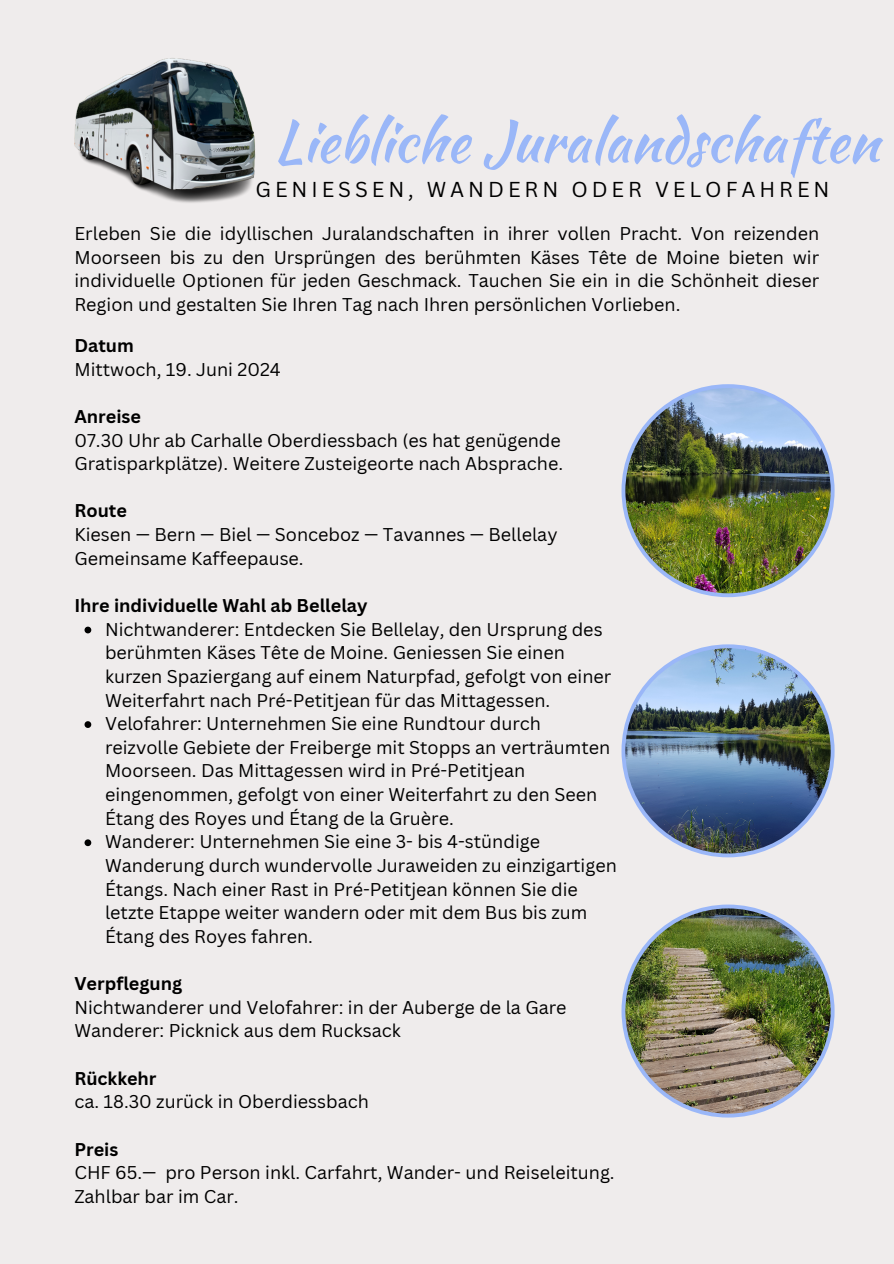
<style>
.page{position:relative;width:894px;height:1264px;background:#fff}
.page>*{position:absolute;margin:0;border:0;box-sizing:border-box;transform-origin:0 0}
.t1{font:57px "Kaushan Script";color:#9ab7f8}
.t2{font:21px "Canva Sans";letter-spacing:.185em;color:#000}
.t3{font:18px/23.7px "Canva Sans";color:#000}
.t4{font:700 18px "Canva Sans";color:#000}
</style>
<div class="page">
<div style="left:0;top:0;width:893px;height:1263px;background:#efecec"></div>
<img style="left:74px;top:58px;width:182px;height:145px">
<svg style="left:84px;top:626px;width:7px;height:7px"></svg>
<svg style="left:84px;top:721px;width:7px;height:7px"></svg>
<svg style="left:84px;top:839px;width:7px;height:7px"></svg>
<img style="left:621px;top:644px;width:213px;height:213px">
<img style="left:621px;top:384px;width:213px;height:213px">
<img style="left:621px;top:904px;width:213px;height:213px">
<p class="t1" style="left:274px;top:100px;width:606px">Liebliche Juralandschaften</p>
<p class="t2" style="left:255px;top:175px;width:575px">GENIESSEN, WANDERN ODER VELOFAHREN</p>
<p class="t3" style="left:74px;top:221px;width:746px;text-align:justify">Erleben Sie die idyllischen Juralandschaften in ihrer vollen Pracht. Von reizenden Moorseen bis zu den Ursprüngen des berühmten Käses Tête de Moine bieten wir individuelle Optionen für jeden Geschmack. Tauchen Sie ein in die Schönheit dieser Region und gestalten Sie Ihren Tag nach Ihren persönlichen Vorlieben.</p>
<h1 class="t4" style="left:74px;top:333px;width:61px">Datum</h1>
<h2 class="t3" style="left:74px;top:357px;width:208px">Mittwoch, 19. Juni 2024</h2>
<p class="t4" style="left:74px;top:403px;width:68px">Anreise</p>
<p class="t3" style="left:74px;top:428px;width:490px">07.30 Uhr ab Carhalle Oberdiessbach (es hat genügende<br>Gratisparkplätze). Weitere Zusteigeorte nach Absprache.</p>
<p class="t4" style="left:74px;top:498px;width:54px">Route</p>
<p class="t3" style="left:74px;top:522px;width:484px">Kiesen — Bern — Biel — Sonceboz — Tavannes — Bellelay</p>
<p class="t3" style="left:74px;top:546px;width:231px">Gemeinsame Kaffeepause.</p>
<p class="t4" style="left:74px;top:592px;width:294px">Ihre individuelle Wahl ab Bellelay</p>
<p class="t3" style="left:105px;top:617px;width:507px">Nichtwanderer: Entdecken Sie Bellelay, den Ursprung des berühmten Käses Tête de Moine. Geniessen Sie einen kurzen Spaziergang auf einem Naturpfad, gefolgt von einer Weiterfahrt nach Pré-Petitjean für das Mittagessen.</p>
<p class="t3" style="left:105px;top:711px;width:506px">Velofahrer: Unternehmen Sie eine Rundtour durch reizvolle Gebiete der Freiberge mit Stopps an verträumten Moorseen. Das Mittagessen wird in Pré-Petitjean eingenommen, gefolgt von einer Weiterfahrt zu den Seen Étang des Royes und Étang de la Gruère.</p>
<h3 class="t3" style="left:105px;top:829px;width:513px">Wanderer: Unternehmen Sie eine 3- bis 4-stündige Wanderung durch wundervolle Juraweiden zu einzigartigen Étangs. Nach einer Rast in Pré-Petitjean können Sie die letzte Etappe weiter wandern oder mit dem Bus bis zum Étang des Royes fahren.</h3>
<p class="t4" style="left:74px;top:970px;width:109px">Verpflegung</p>
<p class="t3" style="left:74px;top:995px;width:493px">Nichtwanderer und Velofahrer: in der Auberge de la Gare</p>
<p class="t3" style="left:74px;top:1018px;width:328px">Wanderer: Picknick aus dem Rucksack</p>
<p class="t4" style="left:74px;top:1065px;width:84px">Rückkehr</p>
<p class="t3" style="left:74px;top:1089px;width:296px">ca. 18.30 zurück in Oberdiessbach</p>
<p class="t4" style="left:74px;top:1136px;width:46px">Preis</p>
<p class="t3" style="left:74px;top:1160px;width:541px">CHF 65.— pro Person inkl. Carfahrt, Wander- und Reiseleitung.<br>Zahlbar bar im Car.</p>
</div>
